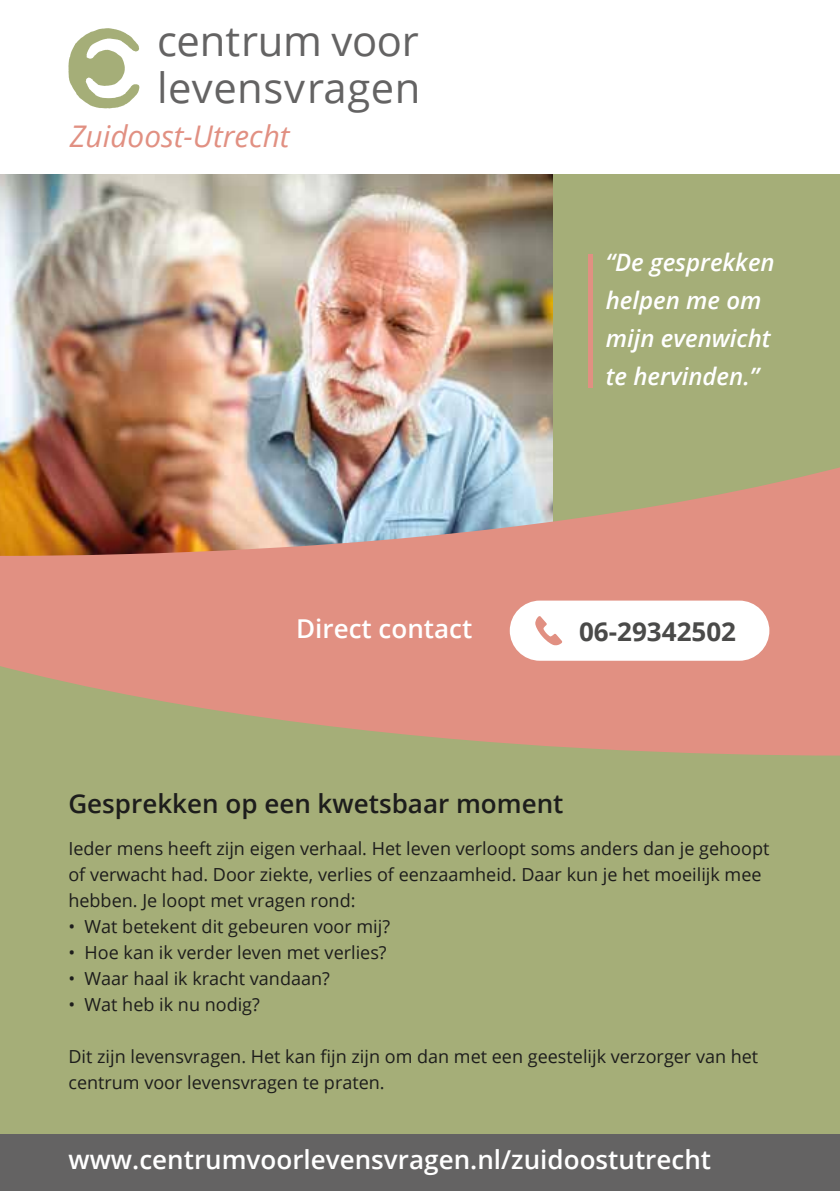
<style>
.page{position:relative;width:840px;height:1191px;background:#fff}
.page>*{position:absolute;margin:0;border:0;box-sizing:border-box;transform-origin:0 0}
.t1{font:41.8px "Open Sans";letter-spacing:.01em;color:#646363}
.t2{font:41.8px "Open Sans";letter-spacing:-.01em;color:#646363}
.t3{font:italic 29.8px "Open Sans";color:#e19082}
.t4{font:600 26px "Open Sans";color:#fff}
.t5{font:600 26px "Open Sans";color:#1d1d1c}
.t6{font:700 26px "Open Sans";color:#4a4a49}
.t7{font:italic 600 24px/38px "Open Sans";color:#fff}
.t8{font:18px/26px "Open Sans";color:#1d1d1c}
</style>
<div class="page">
<img style="left:0;top:174px;width:553px;height:255px">
<div style="left:553px;top:164px;width:286px;height:398px;background:#a5ae78"></div>
<img style="left:0;top:429px;width:839px;height:199px">
<svg style="left:0;top:628px;width:839px;height:506px;background:#afa879"></svg>
<div style="left:0;top:1134px;width:839px;height:57px;background:#646363"></div>
<div style="left:0;top:0;width:839px;height:174px;background:#fff"></div>
<svg style="left:68px;top:28px;width:71px;height:80px"></svg>
<div style="left:588px;top:255px;width:5px;height:133px;background:#e19082"></div>
<div style="left:509px;top:600px;width:260px;height:61px;background:#fff;border-radius:30px"></div>
<svg style="left:535px;top:616px;width:27px;height:29px"></svg>
<h1 class="t2" style="left:157px;top:12px;width:263px">centrum voor</h1>
<h1 class="t1" style="left:157px;top:59px;width:265px">levensvragen</h1>
<h2 class="t3" style="left:70px;top:116px;width:221px">Zuidoost-Utrecht</h2>
<h3 class="t7" style="left:605px;top:243px;width:170px">“De gesprekken helpen me om mijn evenwicht te hervinden.”</h3>
<h3 class="t4" style="left:296px;top:611px;width:178px">Direct contact</h3>
<h3 class="t6" style="left:578px;top:613px;width:158px">06-29342502</h3>
<h3 class="t5" style="left:68px;top:786px;width:496px">Gesprekken op een kwetsbaar moment</h3>
<p class="t8" style="left:68px;top:835px;width:702px">Ieder mens heeft zijn eigen verhaal. Het leven verloopt soms anders dan je gehoopt of verwacht had. Door ziekte, verlies of eenzaamheid. Daar kun je het moeilijk mee hebben. Je loopt met vragen rond:</p>
<p class="t8" style="left:68px;top:913px;width:323px">• Wat betekent dit gebeuren voor mij?</p>
<p class="t8" style="left:68px;top:939px;width:319px">• Hoe kan ik verder leven met verlies?</p>
<p class="t8" style="left:68px;top:965px;width:263px">• Waar haal ik kracht vandaan?</p>
<p class="t8" style="left:68px;top:991px;width:193px">• Wat heb ik nu nodig?</p>
<p class="t8" style="left:68px;top:1043px;width:691px">Dit zijn levensvragen. Het kan fijn zijn om dan met een geestelijk verzorger van het centrum voor levensvragen te praten.</p>
<h3 class="t4" style="left:68px;top:1141px;width:643px">www.centrumvoorlevensvragen.nl/zuidoostutrecht</h3>
</div>
